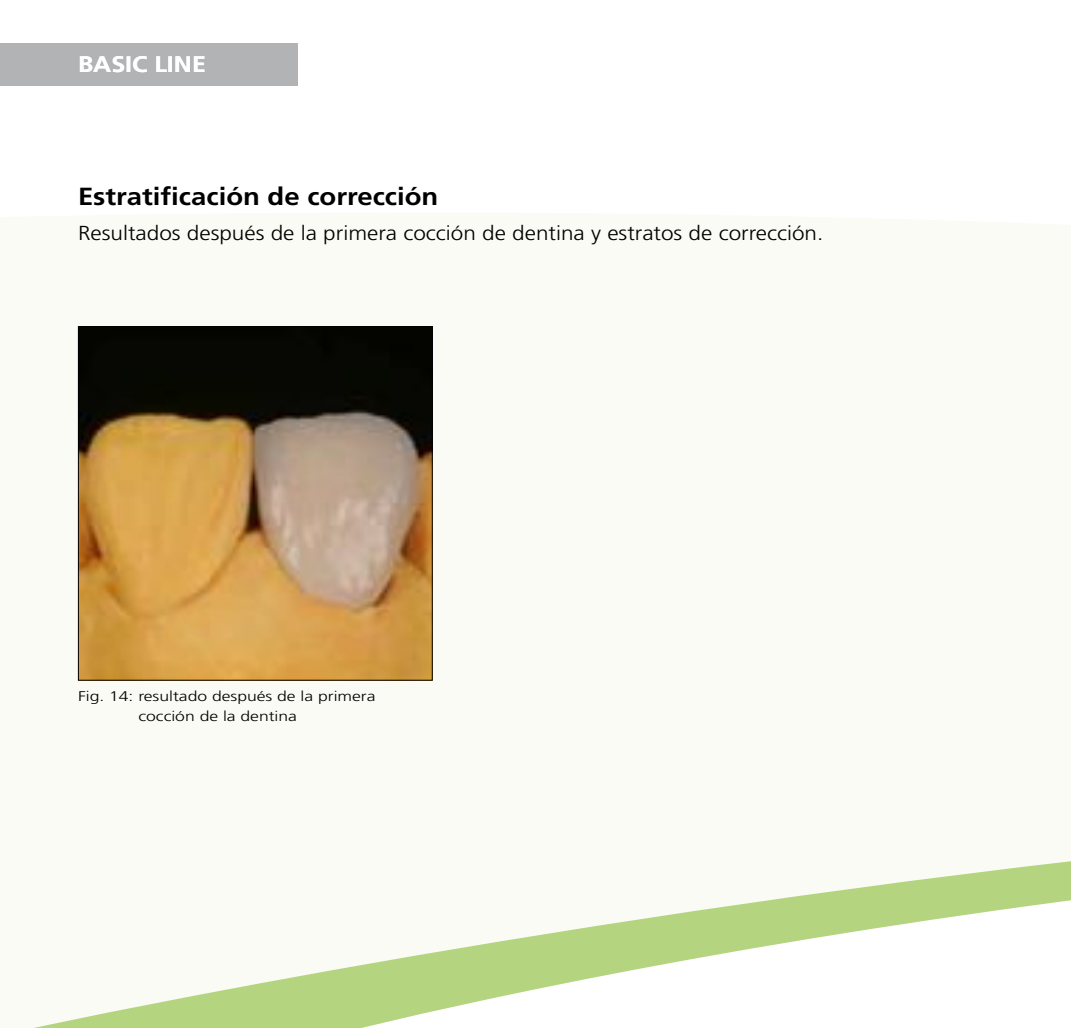
<style>
.page{position:relative;width:1071px;height:1028px;background:#fff}
.page>*{position:absolute;margin:0;border:0;box-sizing:border-box;transform-origin:0 0}
.t1{font:700 24.75px "Frutiger LT Std";color:#000;scale:1.11 1}
.t2{font:700 22.5px "Frutiger LT Std";color:#fff;scale:1.11 1}
.t3{font:300 20.25px "Frutiger LT Std";color:#000;scale:1.11 1}
.t4{font:300 14px/20px "Frutiger LT Std";color:#000;scale:1.25 1}
</style>
<div class="page">
<div style="left:0;top:43px;width:298px;height:42px;background:#b1b3b5"></div>
<div style="left:0;top:213px;width:1070px;height:580px;background:#f9fbf4"></div>
<svg style="left:0;top:793px;width:1070px;height:235px;fill:#f9fbf4"></svg>
<img style="left:80px;top:328px;width:350px;height:350px">
<div style="left:78px;top:326px;width:354px;height:354px;border:1px solid #000"></div>
<p class="t2" style="left:78px;top:51px;width:117px">BASIC LINE</p>
<p class="t1" style="left:78px;top:182px;width:326px">Estratificación de corrección</p>
<p class="t3" style="left:78px;top:221px;width:672px">Resultados después de la primera cocción de dentina y estratos de corrección.</p>
<p class="t4" style="left:138px;top:686px;width:191px;text-indent:-60px">Fig. 14: resultado después de la primera cocción de la dentina</p>
</div>
